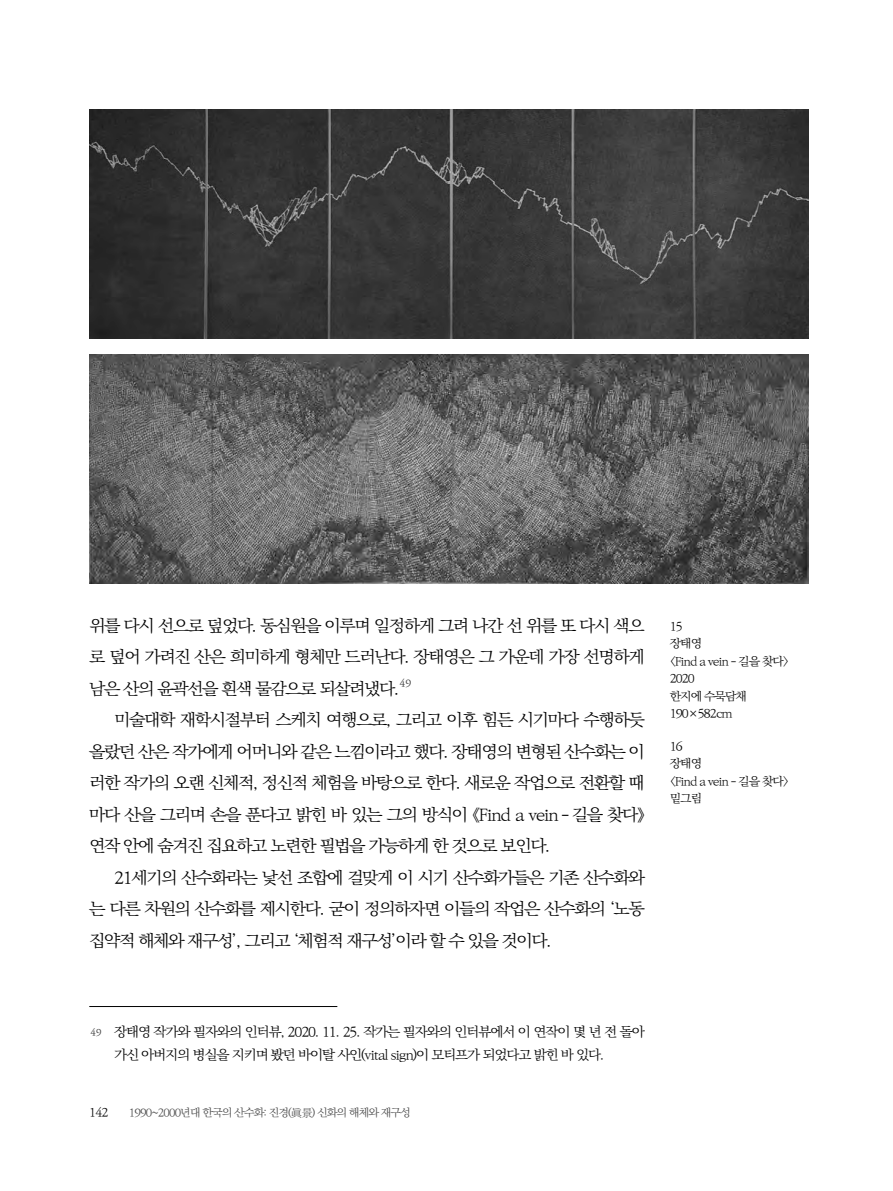
<style>
.page{position:relative;width:893px;height:1191px;background:#fff}
.page>*{position:absolute;margin:0;border:0;box-sizing:border-box;transform-origin:0 0}
.본문{font:16.62px/31.5px "Ko Pub World Batang PL";letter-spacing:-.08em;color:#000;text-align:justify;scale:1.05 1}
.각주{font:13.3px/22.8px "Ko Pub World Batang PL";letter-spacing:-.08em;color:#000;scale:1.05 1}
.보조설명7_세리프{font:11.72px "Ko Pub World Batang PL";letter-spacing:-.08em;color:#000;scale:1.05 1}
.t1{font:10.85px "Ko Pub World Batang PL";letter-spacing:-.08em;color:#474747;scale:1.05 1}
.본문-2{font:9.62px "Ko Pub World Batang PM";color:#474747;scale:1.05 1}
.s1{font-family:"Ko Pub World Batang PM";font-size:9.1px;color:#474747}
.s2{font-family:"Noto Serif SC";font-weight:300}
</style>
<div class="page">
<hr style="left:89px;top:1006px;width:248px;height:1px;background:#000">
<img style="left:89px;top:109px;width:720px;height:229px">
<img style="left:89px;top:354px;width:720px;height:229px">
<p class="본문" style="left:89px;top:610px;width:531px">위를 다시 선으로 덮었다. 동심원을 이루며 일정하게 그려 나간 선 위를 또 다시 색으 로 덮어 가려진 산은 희미하게 형체만 드러난다. 장태영은 그 가운데 가장 선명하게 남은 산의 윤곽선을 흰색 물감으로 되살려냈다.</p>
<p class="본문-2" style="left:398px;top:676px;width:16px">４９</p>
<p class="본문" style="left:89px;top:704px;width:531px;text-indent:25px">미술대학 재학시절부터 스케치 여행으로, 그리고 이후 힘든 시기마다 수행하듯 올랐던 산은 작가에게 어머니와 같은 느낌이라고 했다. 장태영의 변형된 산수화는 이 러한 작가의 오랜 신체적, 정신적 체험을 바탕으로 한다. 새로운 작업으로 전환할 때 마다 산을 그리며 손을 푼다고 밝힌 바 있는 그의 방식이 《Find a vein－길을 찾다》연작 안에 숨겨진 집요하고 노련한 필법을 가능하게 한 것으로 보인다.</p>
<p class="본문" style="left:89px;top:862px;width:531px;text-indent:25px">21세기의 산수화라는 낯선 조합에 걸맞게 이 시기 산수화가들은 기존 산수화와 는 다른 차원의 산수화를 제시한다. 굳이 정의하자면 이들의 작업은 산수화의 ‘노동 집약적 해체와 재구성’, 그리고 ‘체험적 재구성’이라 할 수 있을 것이다.</p>
<p class="보조설명7_세리프" style="left:670px;top:617px;width:14px">15</p>
<p class="보조설명7_세리프" style="left:670px;top:635px;width:32px">장태영</p>
<p class="보조설명7_세리프" style="left:670px;top:652px;width:115px">&lt;Find a vein－길을 찾다&gt;</p>
<p class="보조설명7_세리프" style="left:670px;top:670px;width:25px">2020</p>
<p class="보조설명7_세리프" style="left:670px;top:687px;width:75px">한지에 수묵담채</p>
<p class="보조설명7_세리프" style="left:670px;top:705px;width:61px">190×582cm</p>
<p class="보조설명7_세리프" style="left:670px;top:737px;width:14px">16</p>
<p class="보조설명7_세리프" style="left:670px;top:755px;width:32px">장태영</p>
<p class="보조설명7_세리프" style="left:670px;top:772px;width:115px">&lt;Find a vein－길을 찾다&gt;</p>
<p class="보조설명7_세리프" style="left:670px;top:790px;width:32px">밑그림</p>
<p class="각주" style="left:114px;top:1021px;width:507px;text-indent:-25px"><span class="s1">４９</span> 장태영 작가와 필자와의 인터뷰, 2020. 11. 25. 작가는 필자와의 인터뷰에서 이 연작이 몇 년 전 돌아 가신 아버지의 병실을 지키며 봤던 바이탈 사인(vital sign)이 모티프가 되었다고 밝힌 바 있다.</p>
<p class="보조설명7_세리프" style="left:89px;top:1104px;width:20px">142</p>
<p class="t1" style="left:129px;top:1105px;width:270px">1990~2000년대 한국의 산수화: 진경(<span class="s2">眞景</span>) 신화의 해체와 재구성</p>
</div>
